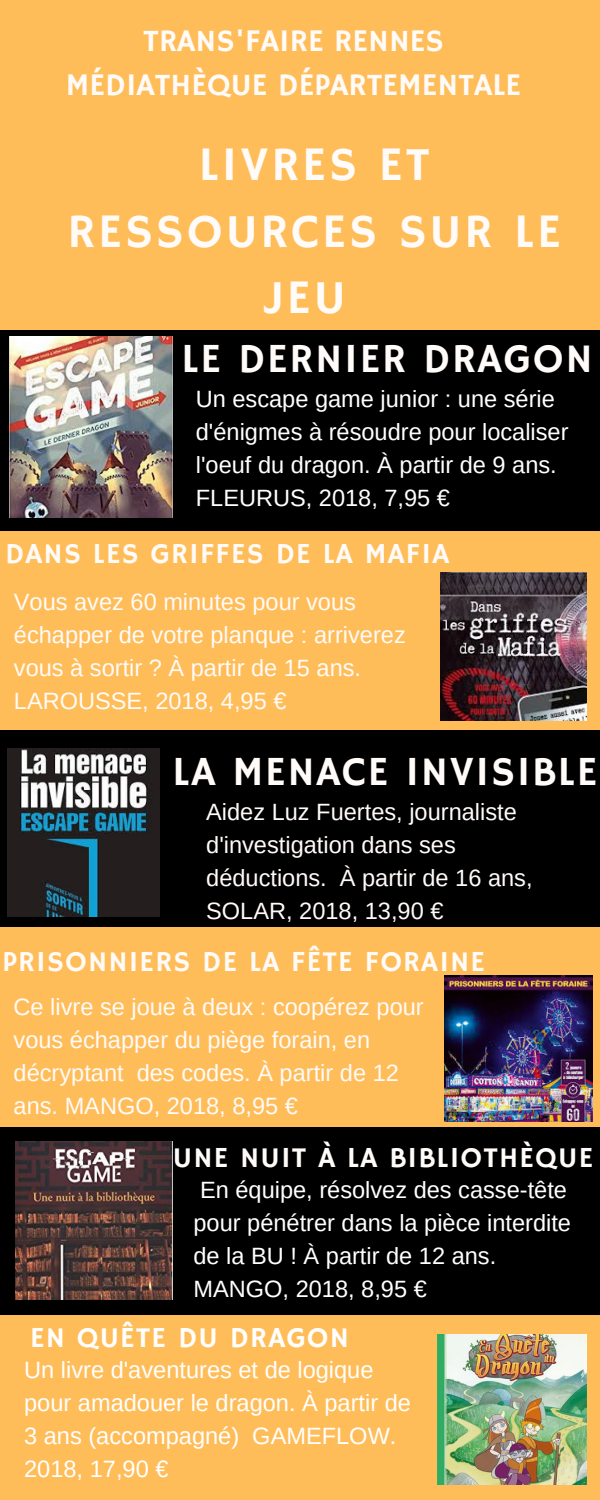
<style>
.page{position:relative;width:600px;height:1500px;background:#000}
.page>*{position:absolute;margin:0;border:0;box-sizing:border-box;transform-origin:0 0}
.t1{font:48px/66.8px "Hammersmith One";letter-spacing:.06em;color:#fffbf9;text-align:center}
.t2{font:41.3px "Hammersmith One";letter-spacing:.04em;color:#fffbf9}
.t3{font:31.4px/43.5px "Hammersmith One";color:#fffbf9;text-align:center}
.t4{font:29px "Hammersmith One";letter-spacing:.04em;color:#fffbf9}
.t5{font:29px "Hammersmith One";letter-spacing:.04em;color:#fff}
.t6{font:23.6px/33px "Arimo";color:#fffbf9}
.t7{font:23.6px/33px "Arimo";color:#fff}
</style>
<div class="page">
<div style="left:0;top:1316px;width:600px;height:184px;background:#ffbd59"></div>
<div style="left:0;top:928px;width:600px;height:199px;background:#ffbd59"></div>
<div style="left:0;top:531px;width:600px;height:199px;background:#ffbd59"></div>
<div style="left:0;top:0;width:600px;height:329px;background:#ffbd59"></div>
<img style="left:9px;top:336px;width:164px;height:182px">
<img style="left:8px;top:749px;width:151px;height:168px">
<img style="left:15px;top:1142px;width:158px;height:157px">
<img style="left:438px;top:1334px;width:148px;height:150px">
<img style="left:440px;top:573px;width:146px;height:148px">
<img style="left:444px;top:976px;width:149px;height:146px">
<h3 class="t3" style="left:66px;top:21px;width:457px">TRANS'FAIRE RENNES<br>MÉDIATHÈQUE DÉPARTEMENTALE</h3>
<h1 class="t1" style="left:67px;top:133px;width:495px">LIVRES ET<br>RESSOURCES SUR LE<br>JEU</h1>
<h2 class="t2" style="left:182px;top:335px;width:413px">LE DERNIER DRAGON</h2>
<p class="t7" style="left:196px;top:382px;width:374px">Un escape game junior : une série d'énigmes à résoudre pour localiser l'oeuf du dragon. À partir de 9 ans.<br>FLEURUS, 2018, 7,95 €</p>
<p class="t4" style="left:5px;top:537px;width:446px">DANS LES GRIFFES DE LA MAFIA</p>
<p class="t6" style="left:14px;top:585px;width:393px">Vous avez 60 minutes pour vous échapper de votre planque : arriverez vous à sortir ? À partir de 15 ans.<br>LAROUSSE, 2018, 4,95 €</p>
<h2 class="t2" style="left:172px;top:748px;width:426px">LA MENACE INVISIBLE</h2>
<p class="t6" style="left:206px;top:796px;width:328px">Aidez Luz Fuertes, journaliste d'investigation dans ses déductions. À partir de 16 ans,<br>SOLAR, 2018, 13,90 €</p>
<p class="t4" style="left:2px;top:945px;width:484px">PRISONNIERS DE LA FÊTE FORAINE</p>
<p class="t6" style="left:14px;top:990px;width:412px">Ce livre se joue à deux : coopérez pour vous échapper du piège forain, en décryptant des codes. À partir de 12 ans. MANGO, 2018, 8,95 €</p>
<p class="t4" style="left:173px;top:1141px;width:422px">UNE NUIT À LA BIBLIOTHÈQUE</p>
<p class="t7" style="left:194px;top:1173px;width:379px">En équipe, résolvez des casse-tête pour pénétrer dans la pièce interdite de la BU ! À partir de 12 ans.<br>MANGO, 2018, 8,95 €</p>
<p class="t5" style="left:30px;top:1321px;width:321px">EN QUÊTE DU DRAGON</p>
<p class="t7" style="left:24px;top:1354px;width:388px">Un livre d'aventures et de logique pour amadouer le dragon. À partir de<br>3 ans (accompagné) GAMEFLOW.<br>2018, 17,90 €</p>
</div>
